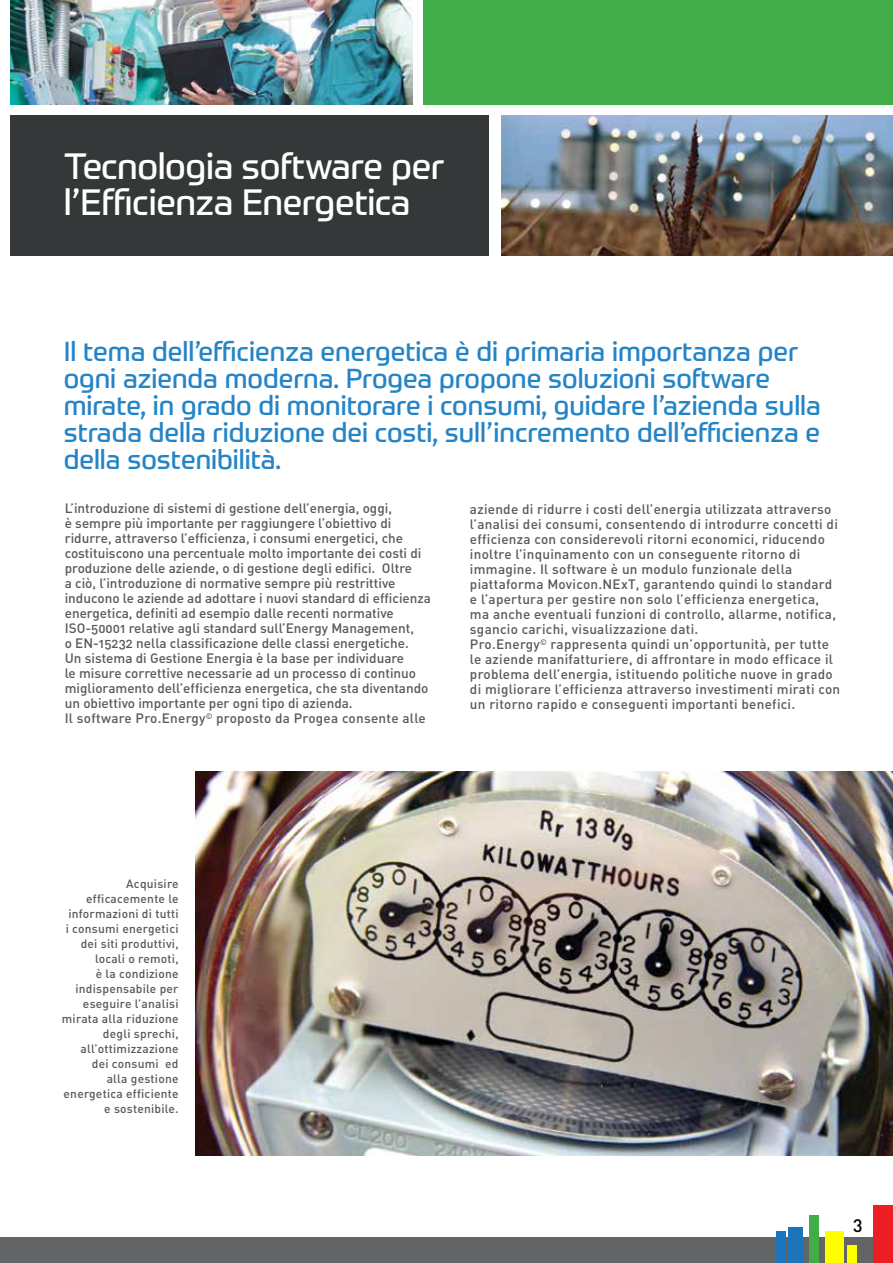
<style>
.page{position:relative;width:893px;height:1263px;background:#fff}
.page>*{position:absolute;margin:0;border:0;box-sizing:border-box;transform-origin:0 0}
.t1{font:36px/36px "Prometo";letter-spacing:-.01em;color:#fff}
.t2{font:27px/27px "Prometo";color:#2484c6}
.t3{font:18px "DIN Medium Alternate";color:#000}
.t4{font:13.5px/15px "DIN Medium Alternate";color:#58595b}
.t5{font:13.5px/15px "DIN Medium Alternate";letter-spacing:.02em;color:#58595b}
.t6{font:12px/15px "DIN Medium Alternate";letter-spacing:.02em;color:#58595b;text-align:right}
</style>
<div class="page">
<div style="left:0;top:1237px;width:893px;height:26px;background:#636466"></div>
<div style="left:788px;top:1228px;width:15px;height:35px;background:#1c75bc"></div>
<div style="left:777px;top:1231px;width:9px;height:32px;background:#1c75bc"></div>
<div style="left:809px;top:1215px;width:10px;height:48px;background:#41ad49"></div>
<div style="left:847px;top:1245px;width:9px;height:18px;background:#ff0"></div>
<div style="left:825px;top:1231px;width:19px;height:32px;background:#ff0"></div>
<div style="left:873px;top:1205px;width:20px;height:58px;background:#ed1d24"></div>
<img style="left:196px;top:771px;width:697px;height:385px">
<img style="left:11px;top:0;width:401px;height:104px">
<div style="left:11px;top:115px;width:478px;height:140px;background:#353839"></div>
<div style="left:423px;top:0;width:470px;height:104px;background:#41ad49"></div>
<img style="left:502px;top:115px;width:391px;height:140px">
<h1 class="t1" style="left:64px;top:147px;width:382px">Tecnologia software per l’Efficienza Energetica</h1>
<p class="t2" style="left:64px;top:338px;width:759px">Il tema dell’efficienza energetica è di primaria importanza per ogni azienda moderna. Progea propone soluzioni software mirate, in grado di monitorare i consumi, guidare l’azienda sulla strada della riduzione dei costi, sull’incremento dell’efficienza e della sostenibilità.</p>
<p class="t4" style="left:65px;top:500px;width:368px">L’introduzione di sistemi di gestione dell’energia, oggi,<br>è sempre più importante per raggiungere l’obiettivo di ridurre, attraverso l’efficienza, i consumi energetici, che costituiscono una percentuale molto importante dei costi di produzione delle aziende, o di gestione degli edifici. Oltre<br>a ciò, l’introduzione di normative sempre più restrittive inducono le aziende ad adottare i nuovi standard di efficienza energetica, definiti ad esempio dalle recenti normative ISO-50001 relative agli standard sull’Energy Management,<br>o EN-15232 nella classificazione delle classi energetiche.<br>Un sistema di Gestione Energia è la base per individuare<br>le misure correttive necessarie ad un processo di continuo miglioramento dell’efficienza energetica, che sta diventando un obiettivo importante per ogni tipo di azienda.<br>Il software Pro.Energy<sup>©</sup> proposto da Progea consente alle</p>
<p class="t5" style="left:470px;top:501px;width:372px">aziende di ridurre i costi dell’energia utilizzata attraverso l’analisi dei consumi, consentendo di introdurre concetti di efficienza con considerevoli ritorni economici, riducendo inoltre l’inquinamento con un conseguente ritorno di immagine. Il software è un modulo funzionale della piattaforma Movicon.NExT, garantendo quindi lo standard e l’apertura per gestire non solo l’efficienza energetica, ma anche eventuali funzioni di controllo, allarme, notifica, sgancio carichi, visualizzazione dati.<br>Pro.Energy<sup>©</sup> rappresenta quindi un’opportunità, per tutte le aziende manifatturiere, di affrontare in modo efficace il problema dell’energia, istituendo politiche nuove in grado di migliorare l’efficienza attraverso investimenti mirati con un ritorno rapido e conseguenti importanti benefici.</p>
<p class="t6" style="left:62px;top:876px;width:118px">Acquisire efficacemente le informazioni di tutti<br>i consumi energetici dei siti produttivi, locali o remoti,<br>è la condizione indispensabile per eseguire l’analisi mirata alla riduzione degli sprechi, all’ottimizzazione dei consumi ed<br>alla gestione energetica efficiente e sostenibile.</p>
<h3 class="t3" style="left:853px;top:1212px;width:11px">3</h3>
</div>
